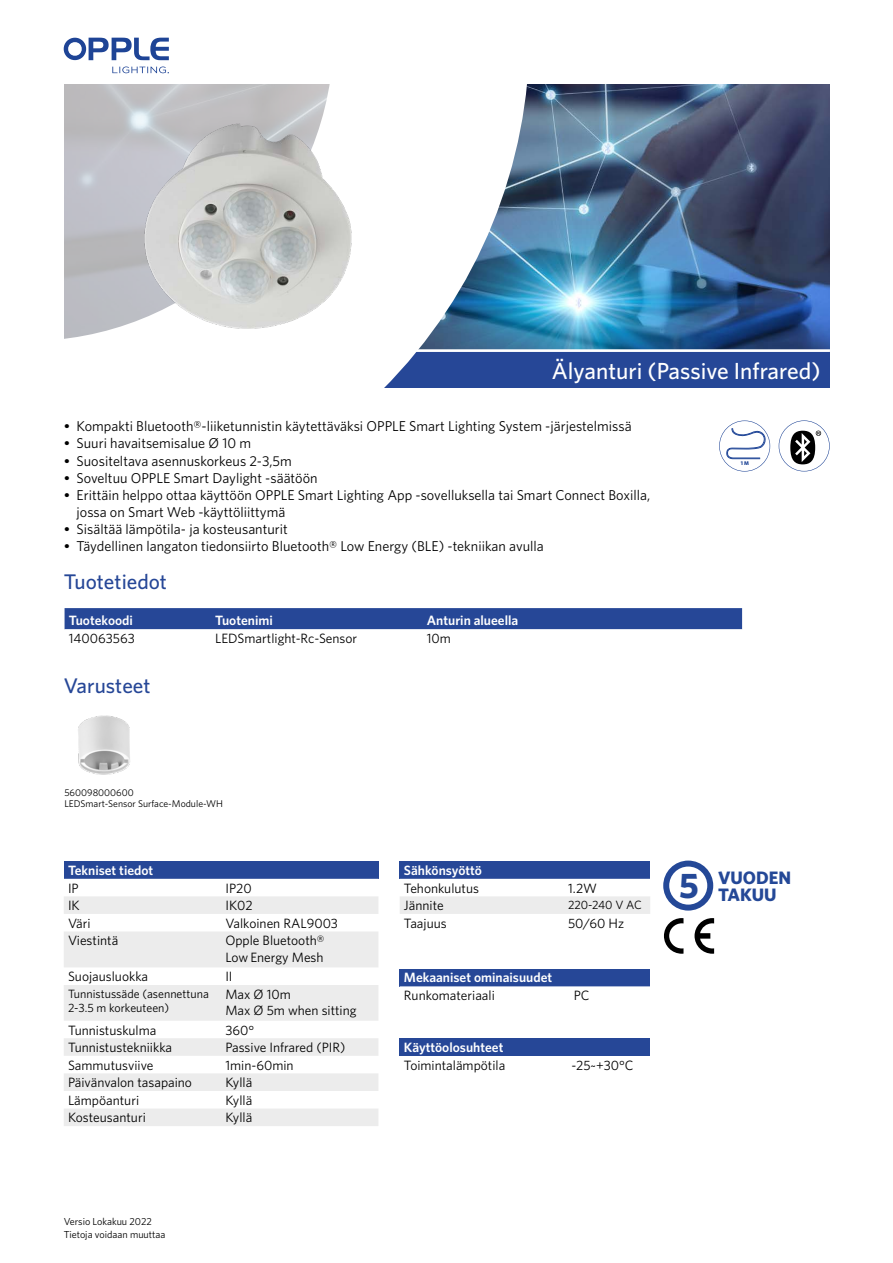
<style>
.page{position:relative;width:893px;height:1263px;background:#fff}
.page>*{position:absolute;margin:0;border:0;box-sizing:border-box;transform-origin:0 0}
.t1{font:500 23.25px "Whitney";color:#fff}
.t2{font:500 21.15px "Whitney";color:#264797}
.t3{font:700 18px/17px "Whitney";color:#244897}
.t4{font:14.25px/17.1px "Whitney";color:#000}
.t5{font:13.5px/16.2px "Whitney";color:#000}
.t6{font:600 13.5px "Whitney";color:#fff}
.t7{font:12px/14.4px "Whitney";color:#000}
.t8{font:10.2px/12.6px "Whitney";color:#000}
.t9{font:9.75px/11.7px "Whitney";color:#000}
.t10{font:700 5.4px "Whitney";color:#1e4496}
.s1{font-family:"Arial";font-weight:700}
.s2{font-size:35.55px}
</style>
<div class="page">
<img style="left:579px;top:84px;width:251px;height:265px">
<div style="left:64px;top:352px;width:766px;height:36px;background:#264797"></div>
<img style="left:64px;top:84px;width:515px;height:268px">
<img style="left:64px;top:98px;width:433px;height:290px">
<svg style="left:63px;top:37px;width:106px;height:36px"></svg>
<svg style="left:779px;top:420px;width:51px;height:51px"></svg>
<svg style="left:719px;top:420px;width:51px;height:51px"></svg>
<svg style="left:65px;top:608px;width:677px;height:22px;background:#2f4f9b"></svg>
<div style="left:64px;top:861px;width:314px;height:18px;background:#264797"></div>
<svg style="left:64px;top:896px;width:314px;height:230px;fill:#ececec"></svg>
<div style="left:400px;top:861px;width:250px;height:18px;background:#264797"></div>
<div style="left:400px;top:896px;width:250px;height:18px;background:#ececec"></div>
<div style="left:400px;top:969px;width:250px;height:17px;background:#264797"></div>
<svg style="left:400px;top:986px;width:250px;height:1px"></svg>
<div style="left:400px;top:1038px;width:250px;height:18px;background:#264797"></div>
<svg style="left:664px;top:918px;width:19px;height:36px"></svg>
<svg style="left:694px;top:918px;width:20px;height:36px"></svg>
<svg style="left:663px;top:860px;width:50px;height:50px"></svg>
<img style="left:78px;top:715px;width:52px;height:60px">
<h1 class="t1" style="left:552px;top:356px;width:270px">Älyanturi (Passive Infrared)</h1>
<p class="t4" style="left:65px;top:417px;width:569px"><span class="s1">•</span> Kompakti Bluetooth®-liiketunnistin käytettäväksi OPPLE Smart Lighting System -järjestelmissä</p>
<p class="t4" style="left:65px;top:435px;width:188px"><span class="s1">•</span> Suuri havaitsemisalue Ø 10 m</p>
<p class="t4" style="left:65px;top:452px;width:229px"><span class="s1">•</span> Suositeltava asennuskorkeus 2-3,5m</p>
<p class="t4" style="left:65px;top:469px;width:255px"><span class="s1">•</span> Soveltuu OPPLE Smart Daylight -säätöön</p>
<p class="t4" style="left:77px;top:486px;width:575px;text-indent:-12px"><span class="s1">•</span> Erittäin helppo ottaa käyttöön OPPLE Smart Lighting App -sovelluksella tai Smart Connect Boxilla, jossa on Smart Web -käyttöliittymä</p>
<p class="t4" style="left:65px;top:520px;width:225px"><span class="s1">•</span> Sisältää lämpötila- ja kosteusanturit</p>
<p class="t4" style="left:65px;top:537px;width:481px"><span class="s1">•</span> Täydellinen langaton tiedonsiirto Bluetooth® Low Energy (BLE) -tekniikan avulla</p>
<h2 class="t2" style="left:64px;top:567px;width:105px">Tuotetiedot</h2>
<p class="t6" style="left:69px;top:611px;width:66px">Tuotekoodi</p>
<p class="t6" style="left:215px;top:611px;width:59px">Tuotenimi</p>
<p class="t6" style="left:427px;top:611px;width:93px">Anturin alueella</p>
<p class="t5" style="left:69px;top:630px;width:68px">140063563</p>
<p class="t5" style="left:215px;top:630px;width:144px">LEDSmartlight-Rc-Sensor</p>
<p class="t5" style="left:427px;top:630px;width:26px">10m</p>
<h2 class="t2" style="left:64px;top:672px;width:88px">Varusteet</h2>
<p class="t10" style="left:741px;top:460px;width:10px">1 M</p>
<p class="t9" style="left:64px;top:786px;width:160px">560098000600<br>LEDSmart-Sensor Surface-Module-WH</p>
<p class="t6" style="left:68px;top:861px;width:87px">Tekniset tiedot</p>
<p class="t5" style="left:68px;top:880px;width:12px">IP</p>
<p class="t5" style="left:225px;top:880px;width:28px">IP20</p>
<p class="t5" style="left:68px;top:897px;width:13px">IK</p>
<p class="t5" style="left:225px;top:897px;width:29px">IK02</p>
<p class="t5" style="left:68px;top:915px;width:24px">Väri</p>
<p class="t5" style="left:225px;top:915px;width:114px">Valkoinen RAL9003</p>
<p class="t5" style="left:68px;top:932px;width:52px">Viestintä</p>
<p class="t5" style="left:225px;top:932px;width:101px">Opple Bluetooth®<br>Low Energy Mesh</p>
<p class="t5" style="left:68px;top:968px;width:82px">Suojausluokka</p>
<p class="t5" style="left:225px;top:968px;width:9px">II</p>
<p class="t7" style="left:68px;top:986px;width:142px">Tunnistussäde (asennettuna<br>2-3.5 m korkeuteen)</p>
<p class="t5" style="left:225px;top:986px;width:133px">Max Ø 10m<br>Max Ø 5m when sitting</p>
<p class="t5" style="left:68px;top:1021px;width:90px">Tunnistuskulma</p>
<p class="t5" style="left:225px;top:1021px;width:30px">360°</p>
<p class="t5" style="left:68px;top:1039px;width:106px">Tunnistustekniikka</p>
<p class="t5" style="left:225px;top:1039px;width:122px">Passive Infrared (PIR)</p>
<p class="t5" style="left:68px;top:1057px;width:87px">Sammutusviive</p>
<p class="t5" style="left:225px;top:1057px;width:70px">1min-60min</p>
<p class="t5" style="left:68px;top:1074px;width:126px">Päivänvalon tasapaino</p>
<p class="t5" style="left:225px;top:1074px;width:28px">Kyllä</p>
<p class="t5" style="left:68px;top:1092px;width:73px">Lämpöanturi</p>
<p class="t5" style="left:225px;top:1092px;width:28px">Kyllä</p>
<p class="t5" style="left:68px;top:1109px;width:79px">Kosteusanturi</p>
<p class="t5" style="left:225px;top:1109px;width:28px">Kyllä</p>
<p class="t8" style="left:64px;top:1215px;width:103px">Versio Lokakuu 2022<br>Tietoja voidaan muuttaa</p>
<p class="t6" style="left:404px;top:861px;width:80px">Sähkönsyöttö</p>
<p class="t5" style="left:404px;top:880px;width:77px">Tehonkulutus</p>
<p class="t5" style="left:568px;top:880px;width:31px">1.2W</p>
<p class="t5" style="left:404px;top:897px;width:41px">Jännite</p>
<p class="t7" style="left:568px;top:897px;width:75px">220-240 V AC</p>
<p class="t5" style="left:404px;top:915px;width:44px">Taajuus</p>
<p class="t5" style="left:568px;top:915px;width:58px">50/60 Hz</p>
<p class="t6" style="left:404px;top:968px;width:150px">Mekaaniset ominaisuudet</p>
<p class="t5" style="left:404px;top:987px;width:92px">Runkomateriaali</p>
<p class="t5" style="left:574px;top:987px;width:17px">PC</p>
<p class="t6" style="left:404px;top:1038px;width:101px">Käyttöolosuhteet</p>
<p class="t5" style="left:404px;top:1057px;width:103px">Toimintalämpötila</p>
<p class="t5" style="left:572px;top:1057px;width:63px">-25~+30°C</p>
<p class="t3" style="left:718px;top:868px;width:75px;text-indent:-39px"><span class="s2">5</span> VUODEN<br>TAKUU</p>
</div>
